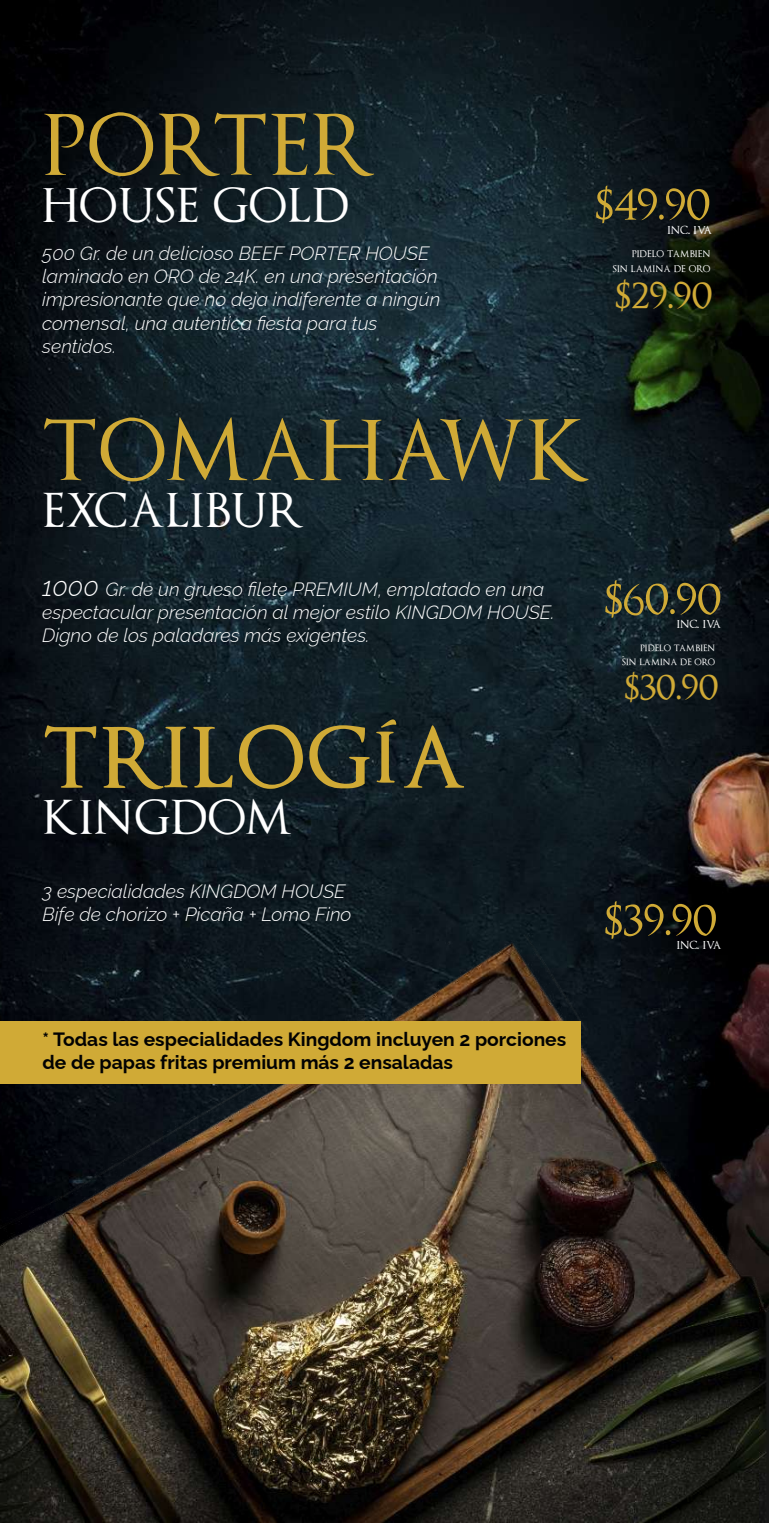
<style>
.page{position:relative;width:769px;height:1523px;background:#fff}
.page>*{position:absolute;margin:0;border:0;box-sizing:border-box;transform-origin:0 0}
.t1{font:82.25px "Optimus Princeps";letter-spacing:.025em;color:#d0aa36}
.t2{font:600 82.25px "Optimus Princeps";letter-spacing:.025em;color:#d0aa36}
.t3{font:50.57px "Optimus Princeps";color:#d0aa36}
.t4{font:46.02px "Optimus Princeps";letter-spacing:.025em;color:#fff}
.t5{font:43.05px "Optimus Princeps";color:#d0aa36}
.t6{font:40.95px "Optimus Princeps";color:#d0aa36}
.t7{font:italic 300 19.25px/23.1px "Raleway";color:#fff}
.t8{font:700 19.25px/23.1px "Raleway";color:#020202}
.t9{font:14.7px "Optimus Princeps";color:#fff}
.t10{font:12.42px/15px "Optimus Princeps";color:#fff;text-align:right}
.t11{font:11.9px/14.2px "Optimus Princeps";color:#fff;text-align:right}
.s1{font-size:26.25px}
</style>
<div class="page">
<img style="left:0;top:0;width:769px;height:933px">
<img style="left:0;top:933px;width:769px;height:590px">
<div style="left:0;top:1021px;width:581px;height:63px;background:#d0aa36"></div>
<h1 class="t1" style="left:43px;top:104px;width:335px">PORTER</h1>
<h3 class="t4" style="left:42px;top:182px;width:308px">HOUSE GOLD</h3>
<p class="t7" style="left:42px;top:240px;width:400px">500 Gr. de un delicioso BEEF PORTER HOUSE laminado en ORO de 24K. en una presentación impresionante que no deja indiferente a ningún comensal, una autentica fiesta para tus sentidos.</p>
<h2 class="t3" style="left:595px;top:179px;width:117px">$49.90</h2>
<p class="t10" style="left:613px;top:247px;width:99px">pidelo tambien<br>sin lamina de oro</p>
<h3 class="t5" style="left:615px;top:274px;width:99px">$29.90</h3>
<p class="t9" style="left:667px;top:222px;width:46px">inc. iva</p>
<h1 class="t1" style="left:43px;top:409px;width:549px">TOMAHAWK</h1>
<h3 class="t4" style="left:42px;top:487px;width:263px">EXCALIBUR</h3>
<p class="t7" style="left:42px;top:575px;width:514px"><span class="s1">1000</span> Gr. de un grueso filete PREMIUM, emplatado en una espectacular presentación al mejor estilo KINGDOM HOUSE.<br>Digno de los paladares más exigentes.</p>
<h1 class="t2" style="left:43px;top:714px;width:425px">TRILOGÍA</h1>
<h3 class="t4" style="left:43px;top:795px;width:251px">KINGDOM</h3>
<p class="t7" style="left:43px;top:877px;width:311px">3 especialidades KINGDOM HOUSE<br>Bife de chorizo + Picaña + Lomo Fino</p>
<p class="t8" style="left:43px;top:1025px;width:525px">* Todas las especialidades Kingdom incluyen 2 porciones de de papas fritas premium más 2 ensaladas</p>
<h2 class="t3" style="left:604px;top:574px;width:119px">$60.90</h2>
<p class="t9" style="left:677px;top:616px;width:46px">inc. iva</p>
<p class="t11" style="left:622px;top:641px;width:94px">pidelo tambien<br>`sin lamina de oro</p>
<h3 class="t6" style="left:624px;top:666px;width:96px">$30.90</h3>
<h2 class="t3" style="left:604px;top:895px;width:114px">$39.90</h2>
<p class="t9" style="left:677px;top:938px;width:46px">inc. iva</p>
</div>
